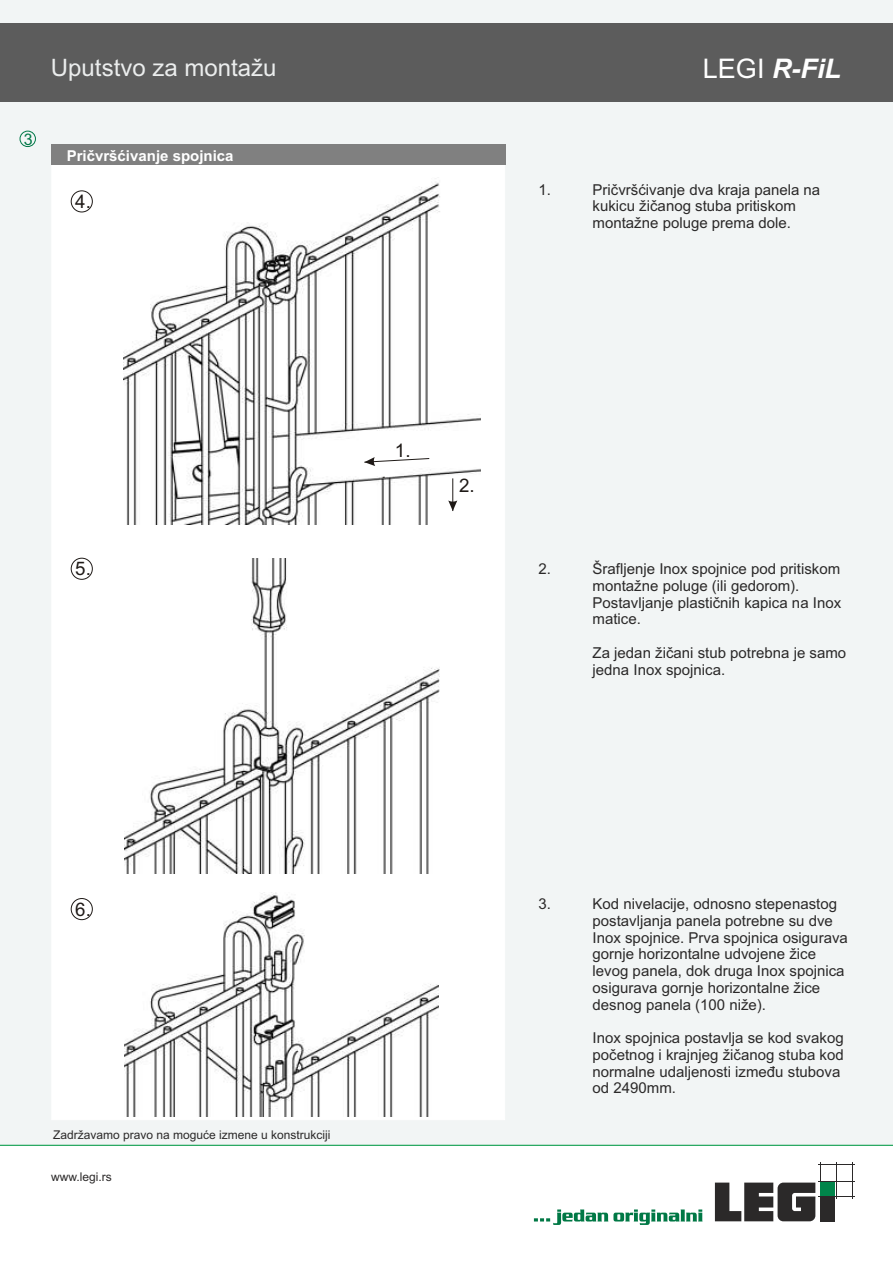
<style>
.page{position:relative;width:893px;height:1262px;background:#fff}
.page>*{position:absolute;margin:0;border:0;box-sizing:border-box;transform-origin:0 0}
.t1{font:italic 700 27px "Arial";color:#fff}
.t2{font:24px "Arial";color:#ebeded}
.t3{font:18.75px "Arial";color:#1f1a17}
.t4{font:16.05px "Arial";color:#007847}
.t5{font:15px/16.8px "Arial";color:#2b2929}
.t6{font:700 15px "Arial";color:#fff}
.t7{font:12px "Arial";color:#2b2929}
.s1{font-weight:400;font-style:normal}
</style>
<div class="page">
<div style="left:0;top:0;width:893px;height:1144px;background:#f2f5f5"></div>
<hr style="left:0;top:1144px;width:893px;height:1px;background:#009945">
<div style="left:819px;top:1196px;width:15px;height:25px;background:#2b2929"></div>
<hr style="left:818px;top:1196px;width:36px;height:1px;background:#2b2929">
<svg style="left:715px;top:1162px;width:106px;height:59px"></svg>
<div style="left:819px;top:1182px;width:15px;height:13px;background:#00854a"></div>
<hr style="left:818px;top:1180px;width:36px;height:1px;background:#2b2929">
<hr style="left:851px;top:1162px;width:1px;height:36px;background:#2b2929">
<hr style="left:835px;top:1162px;width:1px;height:36px;background:#2b2929">
<hr style="left:818px;top:1164px;width:36px;height:1px;background:#2b2929">
<svg style="left:534px;top:1209px;width:168px;height:15px"></svg>
<div style="left:0;top:24px;width:893px;height:78px;background:#5c5c5c"></div>
<div style="left:52px;top:165px;width:453px;height:955px;background:#fff"></div>
<div style="left:63px;top:604px;width:441px;height:12px;background:#fff"></div>
<div style="left:71px;top:190px;width:22px;height:22px;border:1px solid #1f1a17;border-radius:50%"></div>
<div style="left:71px;top:558px;width:22px;height:21px;border:1px solid #1f1a17;border-radius:50%"></div>
<div style="left:71px;top:898px;width:22px;height:22px;border:1px solid #1f1a17;border-radius:50%"></div>
<img style="left:124px;top:558px;width:315px;height:315px">
<img style="left:124px;top:892px;width:315px;height:224px">
<img style="left:124px;top:177px;width:356px;height:347px">
<svg style="left:364px;top:457px;width:65px;height:9px"></svg>
<hr style="left:452px;top:478px;width:1px;height:33px;background:#1f1a17">
<svg style="left:448px;top:500px;width:9px;height:11px"></svg>
<div style="left:20px;top:131px;width:16px;height:16px;border:1px solid #007847;border-radius:50%"></div>
<div style="left:51px;top:144px;width:454px;height:21px;background:#808080"></div>
<p class="t4" style="left:24px;top:133px;width:10px">3</p>
<h2 class="t2" style="left:51px;top:59px;width:227px">Uputstvo za montažu</h2>
<p class="t6" style="left:67px;top:150px;width:168px">Pričvršćivanje spojnica</p>
<p class="t3" style="left:75px;top:194px;width:17px">4.</p>
<p class="t3" style="left:75px;top:561px;width:17px">5.</p>
<h1 class="t1" style="left:703px;top:59px;width:140px"><span class="s1">LEGI</span> R-FiL</h1>
<p class="t5" style="left:538px;top:182px;width:14px">1.</p>
<p class="t5" style="left:592px;top:182px;width:229px">Pričvršćivanje dva kraja panela na kukicu žičanog stuba pritiskom montažne poluge prema dole.</p>
<p class="t3" style="left:395px;top:443px;width:17px">1.</p>
<p class="t3" style="left:459px;top:479px;width:17px">2.</p>
<p class="t5" style="left:538px;top:561px;width:14px">2.</p>
<p class="t5" style="left:592px;top:561px;width:250px">Šrafljenje Inox spojnice pod pritiskom montažne poluge (ili gedorom).<br>Postavljanje plastičnih kapica na Inox matice.</p>
<p class="t5" style="left:592px;top:645px;width:255px">Za jedan žičani stub potrebna je samo jedna Inox spojnica.</p>
<p class="t3" style="left:75px;top:902px;width:17px">6.</p>
<p class="t7" style="left:53px;top:1129px;width:279px">Zadržavamo pravo na moguće izmene u konstrukciji</p>
<p class="t7" style="left:51px;top:1172px;width:62px">www.legi.rs</p>
<p class="t5" style="left:538px;top:896px;width:14px">3.</p>
<p class="t5" style="left:592px;top:896px;width:257px">Kod nivelacije, odnosno stepenastog postavljanja panela potrebne su dve Inox spojnice. Prva spojnica osigurava gornje horizontalne udvojene žice levog panela, dok druga Inox spojnica osigurava gornje horizontalne žice desnog panela (100 niže).</p>
<p class="t5" style="left:592px;top:1030px;width:252px">Inox spojnica postavlja se kod svakog početnog i krajnjeg žičanog stuba kod normalne udaljenosti između stubova od 2490mm.</p>
</div>
